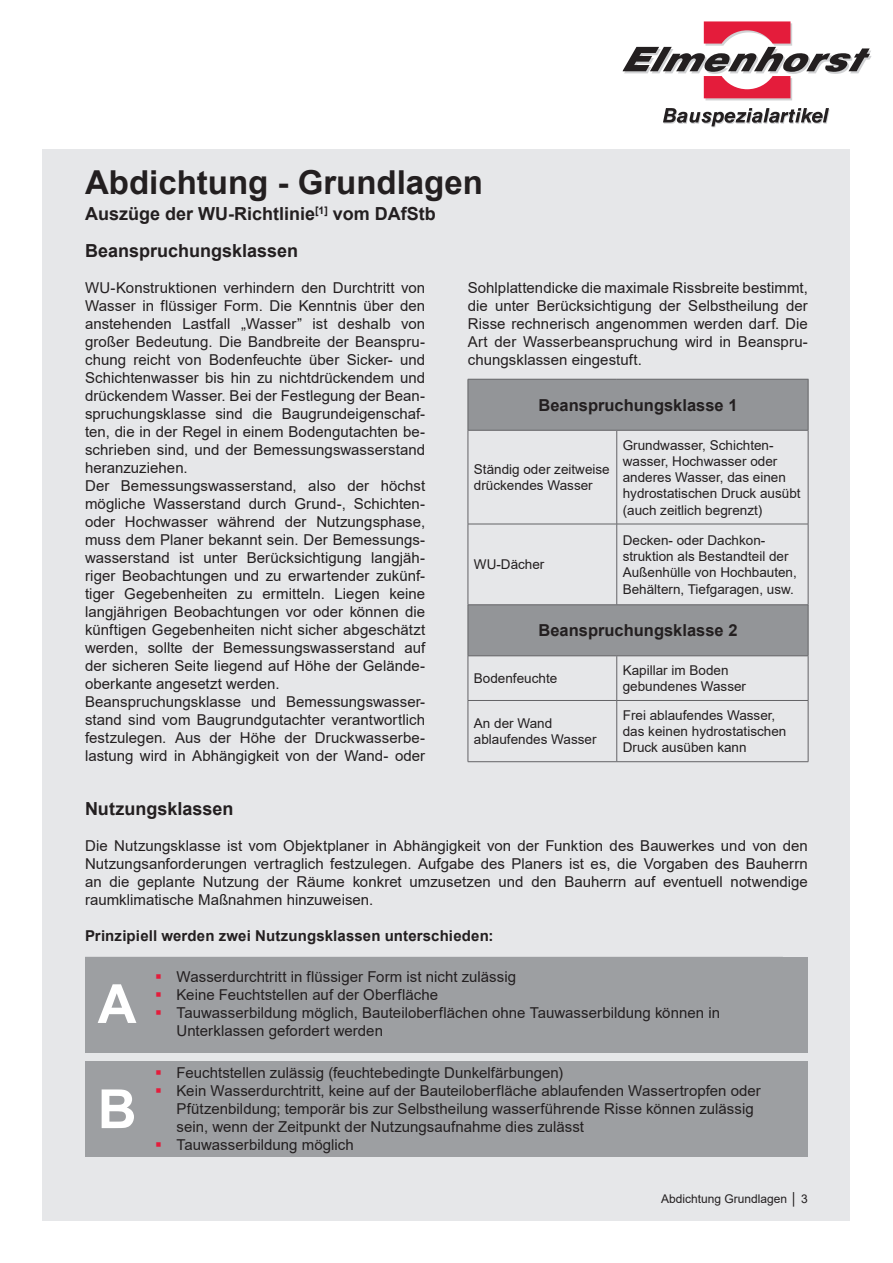
<style>
.page{position:relative;width:893px;height:1263px;background:#fff}
.page>*{position:absolute;margin:0;border:0;box-sizing:border-box;transform-origin:0 0}
.t1{font:700 54px "Arial";color:#fff}
.t2{font:700 33px "Arial";color:#231f20}
.t3{font:700 18px "Arial";color:#231f20}
.t4{font:700 16.5px "Arial";color:#231f20}
.t5{font:15px/18px "Arial";letter-spacing:.005em;color:#231f20}
.t6{font:700 15px "Arial";letter-spacing:.01em;color:#231f20}
.t7{font:13.5px/16.2px "Arial";color:#231f20}
.t8{font:12px "Arial";color:#231f20}
</style>
<div class="page">
<div style="left:43px;top:149px;width:807px;height:1071px;background:#e6e7e9"></div>
<svg style="left:663px;top:108px;width:167px;height:20px"></svg>
<svg style="left:622px;top:21px;width:250px;height:79px"></svg>
<div style="left:85px;top:1061px;width:723px;height:96px;background:#9d9fa2"></div>
<div style="left:85px;top:957px;width:723px;height:95px;background:#9d9fa2"></div>
<svg style="left:469px;top:380px;width:339px;height:275px"></svg>
<hr style="left:468px;top:430px;width:1px;height:94px;background:#636366">
<hr style="left:616px;top:431px;width:1px;height:93px;background:#636366">
<hr style="left:808px;top:431px;width:1px;height:93px;background:#636366">
<hr style="left:468px;top:524px;width:149px;height:1px;background:#636366">
<hr style="left:468px;top:524px;width:1px;height:81px;background:#636366">
<hr style="left:617px;top:524px;width:191px;height:1px;background:#636366">
<hr style="left:616px;top:524px;width:1px;height:81px;background:#636366">
<hr style="left:808px;top:524px;width:1px;height:81px;background:#636366">
<hr style="left:468px;top:656px;width:1px;height:44px;background:#636366">
<hr style="left:616px;top:656px;width:1px;height:44px;background:#636366">
<hr style="left:808px;top:656px;width:1px;height:44px;background:#636366">
<hr style="left:468px;top:700px;width:149px;height:1px;background:#636366">
<hr style="left:468px;top:701px;width:1px;height:60px;background:#636366">
<hr style="left:617px;top:700px;width:191px;height:1px;background:#636366">
<hr style="left:616px;top:701px;width:1px;height:60px;background:#636366">
<hr style="left:808px;top:701px;width:1px;height:60px;background:#636366">
<hr style="left:468px;top:761px;width:149px;height:1px;background:#636366">
<hr style="left:617px;top:761px;width:191px;height:1px;background:#636366">
<hr style="left:468px;top:379px;width:149px;height:1px;background:#636366">
<hr style="left:468px;top:379px;width:1px;height:51px;background:#636366">
<hr style="left:617px;top:379px;width:191px;height:1px;background:#636366">
<hr style="left:808px;top:379px;width:1px;height:51px;background:#636366">
<hr style="left:468px;top:430px;width:149px;height:1px;background:#636366">
<hr style="left:617px;top:430px;width:191px;height:1px;background:#636366">
<hr style="left:468px;top:604px;width:149px;height:1px;background:#636366">
<hr style="left:468px;top:605px;width:1px;height:51px;background:#636366">
<hr style="left:617px;top:604px;width:191px;height:1px;background:#636366">
<hr style="left:808px;top:605px;width:1px;height:50px;background:#636366">
<hr style="left:468px;top:655px;width:149px;height:1px;background:#636366">
<hr style="left:617px;top:655px;width:191px;height:1px;background:#636366">
<h2 class="t2" style="left:85px;top:159px;width:399px">Abdichtung - Grundlagen</h2>
<p class="t3" style="left:85px;top:201px;width:352px">Auszüge der WU-Richtlinie<sup>[1]</sup> vom DAfStb</p>
<p class="t3" style="left:85px;top:238px;width:215px">Beanspruchungsklassen</p>
<p class="t5" style="left:85px;top:279px;width:342px">WU-Konstruktionen verhindern den Durchtritt von Wasser in flüssiger Form. Die Kenntnis über den anstehenden Lastfall „Wasser” ist deshalb von großer Bedeutung. Die Bandbreite der Beanspru&shy;chung reicht von Bodenfeuchte über Sicker- und Schichtenwasser bis hin zu nichtdrückendem und drückendem Wasser. Bei der Festlegung der Bean&shy;spruchungsklasse sind die Baugrundeigenschaf&shy;ten, die in der Regel in einem Bodengutachten be&shy;schrieben sind, und der Bemessungswasserstand heranzuziehen.<br>Der Bemessungswasserstand, also der höchst mögliche Wasserstand durch Grund-, Schichten&shy;oder Hochwasser während der Nutzungsphase, muss dem Planer bekannt sein. Der Bemessungs&shy;wasserstand ist unter Berücksichtigung langjäh&shy;riger Beobachtungen und zu erwartender zukünf&shy;tiger Gegebenheiten zu ermitteln. Liegen keine langjährigen Beobachtungen vor oder können die künftigen Gegebenheiten nicht sicher abgeschätzt werden, sollte der Bemessungswasserstand auf der sicheren Seite liegend auf Höhe der Gelände&shy;oberkante angesetzt werden.<br>Beanspruchungsklasse und Bemessungswasser&shy;stand sind vom Baugrundgutachter verantwortlich festzulegen. Aus der Höhe der Druckwasserbe&shy;lastung wird in Abhängigkeit von der Wand- oder</p>
<p class="t3" style="left:85px;top:796px;width:150px">Nutzungsklassen</p>
<p class="t5" style="left:85px;top:837px;width:724px;text-align:justify">Die Nutzungsklasse ist vom Objektplaner in Abhängigkeit von der Funktion des Bauwerkes und von den Nutzungsanforderungen vertraglich festzulegen. Aufgabe des Planers ist es, die Vorgaben des Bauherrn an die geplante Nutzung der Räume konkret umzusetzen und den Bauherrn auf eventuell notwendige raumklimatische Maßnahmen hinzuweisen.</p>
<p class="t6" style="left:85px;top:925px;width:410px">Prinzipiell werden zwei Nutzungsklassen unterschieden:</p>
<p class="t5" style="left:468px;top:279px;width:342px;text-align:justify">Sohlplattendicke die maximale Rissbreite bestimmt, die unter Berücksichtigung der Selbstheilung der Risse rechnerisch angenommen werden darf. Die Art der Wasserbeanspruchung wird in Beanspru&shy;chungsklassen eingestuft.</p>
<p class="t4" style="left:538px;top:393px;width:200px">Beanspruchungsklasse 1</p>
<p class="t7" style="left:623px;top:437px;width:179px">Grundwasser, Schichten&shy;wasser, Hochwasser oder anderes Wasser, das einen hydrostatischen Druck ausübt (auch zeitlich begrenzt)</p>
<p class="t7" style="left:474px;top:461px;width:137px">Ständig oder zeitweise drückendes Wasser</p>
<p class="t7" style="left:623px;top:532px;width:176px">Decken- oder Dachkon&shy;struktion als Bestandteil der<br>Außenhülle von Hochbauten,<br>Behältern, Tiefgaragen, usw.</p>
<p class="t4" style="left:538px;top:619px;width:200px">Beanspruchungsklasse 2</p>
<p class="t7" style="left:474px;top:670px;width:85px">Bodenfeuchte</p>
<p class="t7" style="left:623px;top:662px;width:125px">Kapillar im Boden gebundenes Wasser</p>
<p class="t7" style="left:474px;top:715px;width:124px">An der Wand ablaufendes Wasser</p>
<p class="t7" style="left:623px;top:707px;width:165px">Frei ablaufendes Wasser, das keinen hydrostatischen<br>Druck ausüben kann</p>
<p class="t7" style="left:474px;top:556px;width:72px">WU-Dächer</p>
<h1 class="t1" style="left:98px;top:966px;width:40px">A</h1>
<h1 class="t1" style="left:98px;top:1071px;width:40px">B</h1>
<p class="t5" style="left:176px;top:967px;width:545px">Wasserdurchtritt in flüssiger Form ist nicht zulässig<br>Keine Feuchtstellen auf der Oberfläche<br>Tauwasserbildung möglich, Bauteiloberflächen ohne Tauwasserbildung können in Unterklassen gefordert werden</p>
<p class="t5" style="left:176px;top:1063px;width:586px">Feuchtstellen zulässig (feuchtebedingte Dunkelfärbungen)<br>Kein Wasserdurchtritt, keine auf der Bauteiloberfläche ablaufenden Wassertropfen oder Pfützenbildung; temporär bis zur Selbstheilung wasserführende Risse können zulässig sein, wenn der Zeitpunkt der Nutzungsaufnahme dies zulässt<br>Tauwasserbildung möglich</p>
<p class="t8" style="left:661px;top:1191px;width:148px">Abdichtung Grundlagen │ 3</p>
</div>
